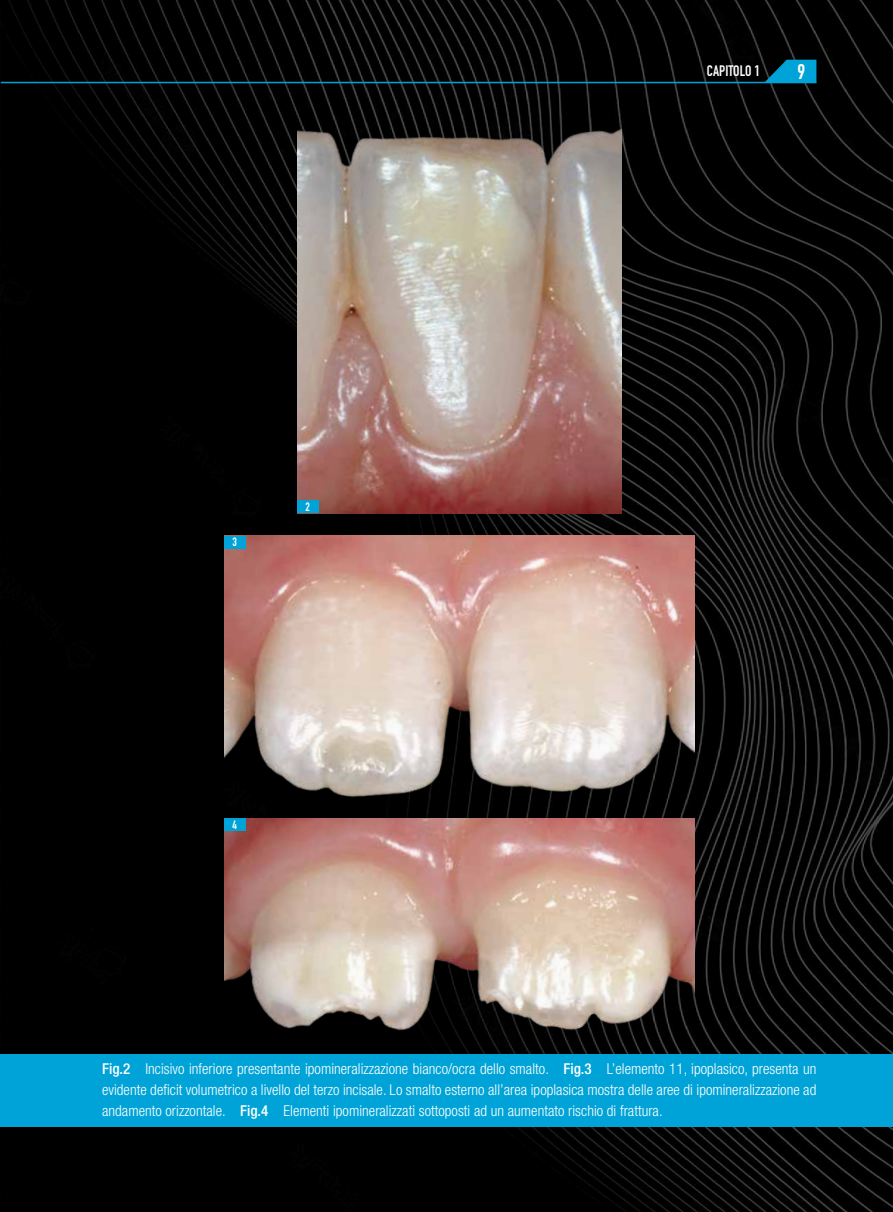
<style>
.page{position:relative;width:893px;height:1212px;background:#fff}
.page>*{position:absolute;margin:0;border:0;box-sizing:border-box;transform-origin:0 0}
.t1{font:700 21px "DIN Condensed";color:#fff}
.t2{font:300 condensed 15px/21px "Helvetica Neue LT Std";letter-spacing:.005em;color:#fff;text-align:justify}
.t3{font:700 15px "DIN Condensed";letter-spacing:.005em;color:#fff}
.t4{font:700 12px "DIN Condensed";color:#fff}
.s1{font-weight:500}
</style>
<div class="page">
<img style="left:1px;top:0;width:892px;height:1212px">
<hr style="left:1px;top:82px;width:815px;height:1px;background:#00a3d7">
<svg style="left:764px;top:60px;width:52px;height:22px"></svg>
<img style="left:297px;top:128px;width:324px;height:385px">
<img style="left:224px;top:536px;width:470px;height:264px">
<img style="left:224px;top:818px;width:470px;height:218px">
<div style="left:1px;top:1054px;width:892px;height:73px;background:#00a3d7"></div>
<div style="left:297px;top:500px;width:21px;height:13px;background:#00a3d7"></div>
<div style="left:224px;top:536px;width:21px;height:13px;background:#00a3d7"></div>
<div style="left:224px;top:818px;width:21px;height:13px;background:#00a3d7"></div>
<p class="t4" style="left:233px;top:534px;width:6px">3</p>
<p class="t4" style="left:306px;top:499px;width:6px">2</p>
<p class="t4" style="left:233px;top:816px;width:6px">4</p>
<p class="t3" style="left:707px;top:60px;width:55px">CAPITOLO 1</p>
<h1 class="t1" style="left:797px;top:57px;width:9px">9</h1>
<p class="t2" style="left:102px;top:1058px;width:716px"><span class="s1">Fig.2</span> Incisivo inferiore presentante ipomineralizzazione bianco/ocra dello smalto. <span class="s1">Fig.3</span> L’elemento 11, ipoplasico, presenta un evidente deficit volumetrico a livello del terzo incisale. Lo smalto esterno all’area ipoplasica mostra delle aree di ipomineralizzazione ad andamento orizzontale. <span class="s1">Fig.4</span> Elementi ipomineralizzati sottoposti ad un aumentato rischio di frattura.</p>
</div>
